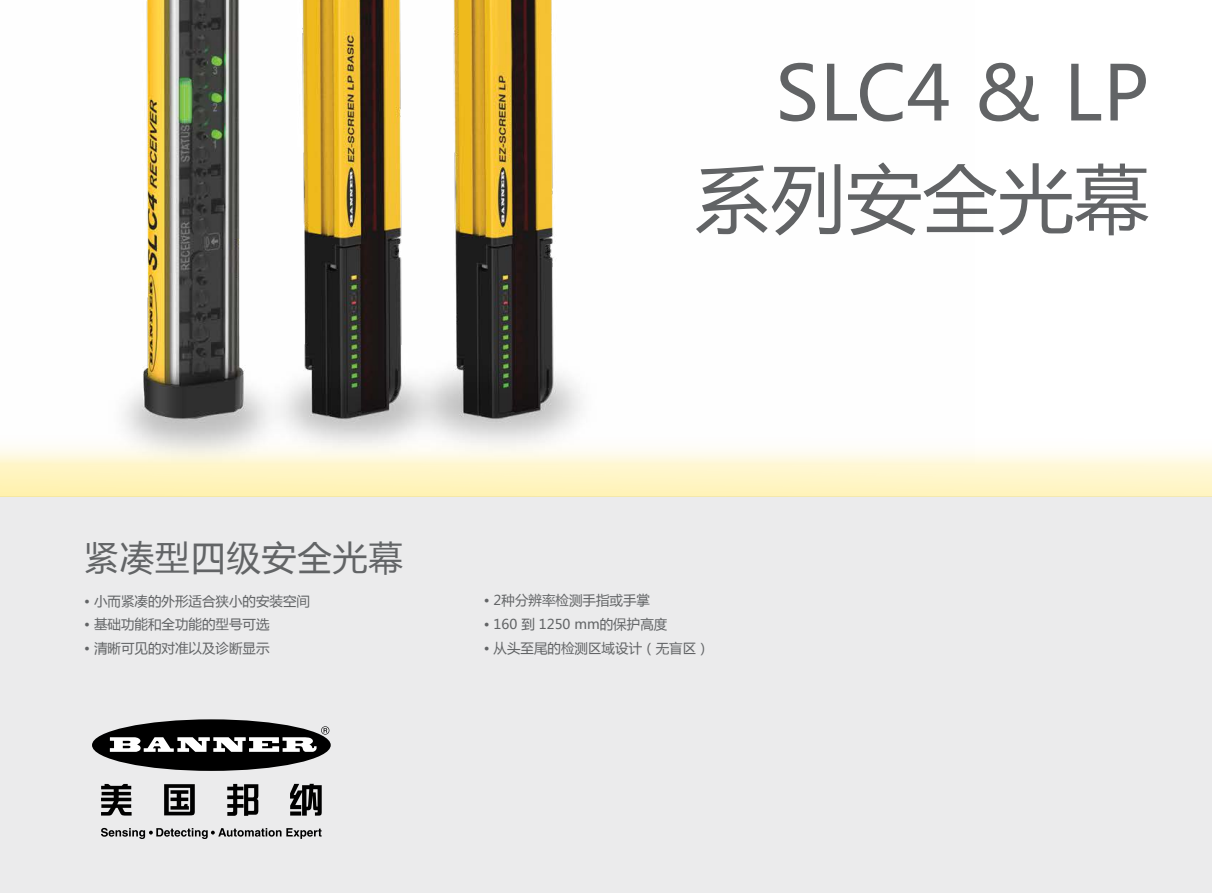
<style>
.page{position:relative;width:1212px;height:893px;background:#fff}
.page>*{position:absolute;margin:0;border:0;box-sizing:border-box;transform-origin:0 0}
.t1{font:75px/105px "Microsoft Ya Hei";letter-spacing:.01em;color:#626466;text-align:right}
.t2{font:34.5px "Microsoft Ya Hei";letter-spacing:.03em;color:#626466}
.t3{font:13.5px "Microsoft Ya Hei";color:#626466}
</style>
<div class="page">
<img style="left:123px;top:0;width:459px;height:430px">
<div style="left:0;top:496px;width:1212px;height:397px;background:#ebebec"></div>
<svg style="left:101px;top:784px;width:31px;height:32px"></svg>
<svg style="left:164px;top:784px;width:31px;height:31px"></svg>
<svg style="left:227px;top:784px;width:31px;height:32px"></svg>
<svg style="left:290px;top:784px;width:32px;height:32px"></svg>
<div style="left:92px;top:719px;width:239px;height:52px;background:#000;border-radius:50%"></div>
<svg style="left:110px;top:726px;width:219px;height:26px"></svg>
<svg style="left:101px;top:828px;width:221px;height:11px"></svg>
<h1 class="t1" style="left:695px;top:39px;width:455px">SLC4 &amp; LP系列安全光幕</h1>
<h2 class="t2" style="left:84px;top:534px;width:320px">紧凑型四级安全光幕</h2>
<p class="t3" style="left:84px;top:591px;width:227px">• 小而紧凑的外形适合狭小的安装空间</p>
<p class="t3" style="left:84px;top:615px;width:187px">• 基础功能和全功能的型号可选</p>
<p class="t3" style="left:84px;top:639px;width:187px">• 清晰可见的对准以及诊断显示</p>
<p class="t3" style="left:484px;top:591px;width:168px">• 2种分辨率检测手指或手掌</p>
<p class="t3" style="left:484px;top:615px;width:185px">• 160 到 1250 mm的保护高度</p>
<p class="t3" style="left:484px;top:639px;width:227px">• 从头至尾的检测区域设计（无盲区）</p>
</div>
